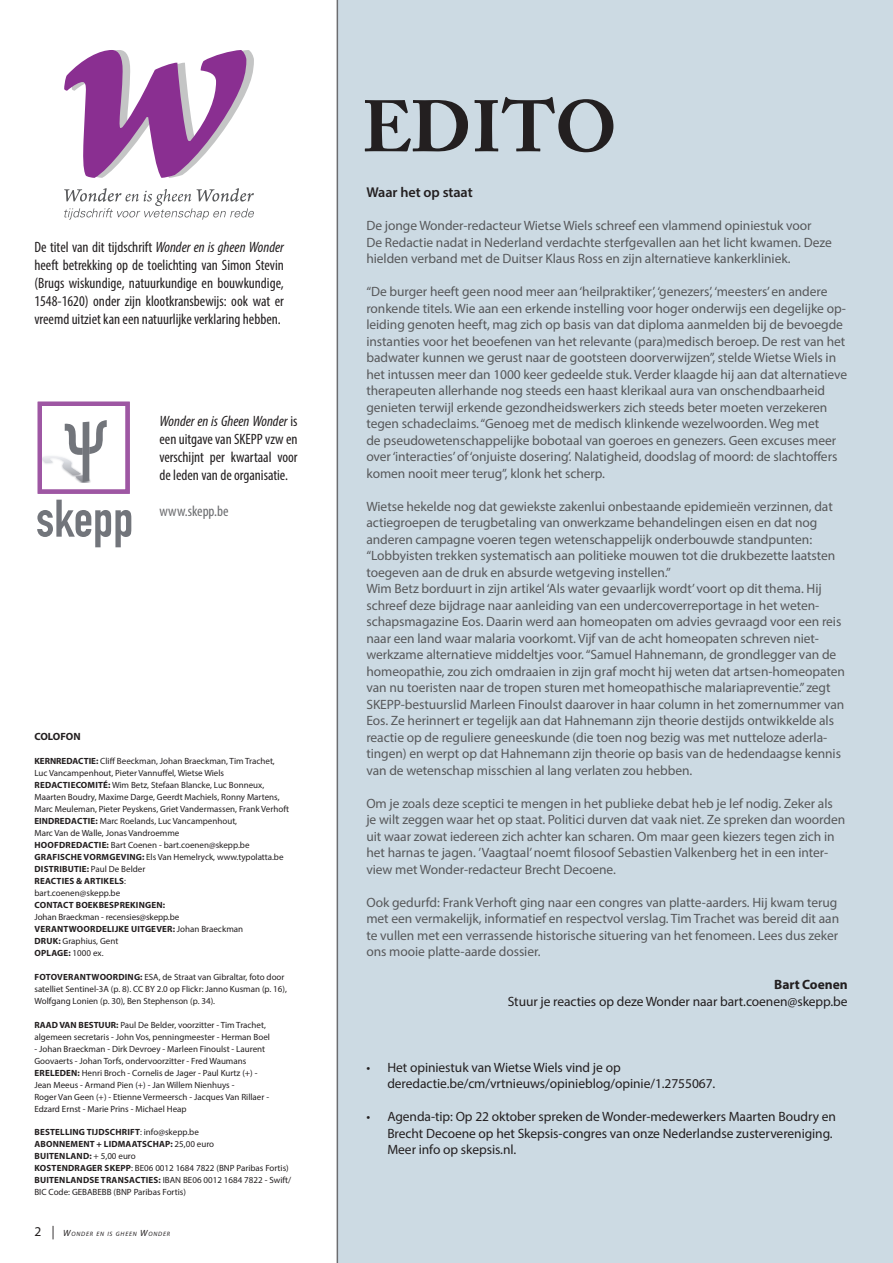
<style>
.page{position:relative;width:893px;height:1263px;background:#fff}
.page>*{position:absolute;margin:0;border:0;box-sizing:border-box;transform-origin:0 0}
.t1{font:700 72px "Adobe Caslon Pro";letter-spacing:-.005em;color:#231f20}
.t2{font:condensed 15px/18px "Myriad Pro";color:#231f20;text-align:justify}
.t3{font:condensed 15px "Myriad Pro";color:#6c6d70}
.t4{font:600 14.25px "Myriad Pro";letter-spacing:-.005em;color:#231f20}
.t5{font:13.5px/16.5px "Myriad Pro";letter-spacing:-.005em;color:#57585a}
.t6{font:13.5px/16.5px "Myriad Pro";letter-spacing:-.005em;color:#231f20}
.t7{font:700 13.5px "Myriad Pro";letter-spacing:-.005em;color:#231f20}
.t8{font:700 10.5px "Myriad Pro";color:#231f20}
.t9{font:9px/12px "Myriad Pro";color:#231f20}
.t10{font:700 9px/12px "Myriad Pro";letter-spacing:.02em;color:#231f20}
.t11{font:700 9px "Myriad Pro";color:#231f20}
.t12{font:italic 6.3px "Myriad Pro";letter-spacing:.13em;color:#231f20}
.s1{font-style:italic}
.s2{font-weight:700}
.s3{font-weight:400}
.s4{font-style:normal;font-size:13.5px}
.s5{font-size:13.5px}
.s6{font-size:9px}
</style>
<div class="page">
<div style="left:338px;top:0;width:555px;height:1263px;background:#ccdae3"></div>
<svg style="left:64px;top:188px;width:190px;height:32px"></svg>
<svg style="left:64px;top:50px;width:190px;height:128px"></svg>
<img style="left:37px;top:401px;width:95px;height:147px">
<div style="left:40px;top:404px;width:88px;height:88px;background:#fff"></div>
<svg style="left:37px;top:500px;width:94px;height:47px"></svg>
<svg style="left:43px;top:456px;width:47px;height:27px"></svg>
<svg style="left:65px;top:420px;width:42px;height:62px"></svg>
<div style="left:38px;top:402px;width:92px;height:92px;border:4px solid #9e57a3"></div>
<hr style="left:337px;top:0;width:1px;height:1263px;background:#6c6d70">
<p class="t2" style="left:34px;top:238px;width:251px">De titel van dit tijdschrift <span class="s1">Wonder en is gheen Wonder </span>heeft betrekking op de toelichting van Simon Stevin (Brugs wiskundige, natuurkundige en bouwkundige, 1548-1620) onder zijn klootkransbewijs: ook wat er vreemd uitziet kan een natuurlijke verklaring hebben.</p>
<p class="t2" style="left:159px;top:412px;width:140px"><span class="s1">Wonder en is Gheen Wonder</span> is een uitgave van SKEPP vzw en verschijnt per kwartaal voor de leden van de organisatie.</p>
<p class="t3" style="left:159px;top:502px;width:70px">www.skepp.be</p>
<p class="t8" style="left:34px;top:730px;width:46px">COLOFON</p>
<p class="t9" style="left:34px;top:755px;width:256px"><span class="s2">KERNREDACTIE:</span> Cliff Beeckman, Johan Braeckman, Tim Trachet, Luc Vancampenhout, Pieter Vannuffel, Wietse Wiels <span class="s2">REDACTIECOMITÉ:</span> Wim Betz, Stefaan Blancke, Luc Bonneux, Maarten Boudry, Maxime Darge, Geerdt Machiels, Ronny Martens, Marc Meuleman, Pieter Peyskens, Griet Vandermassen, Frank Verhoft <span class="s2">EINDREDACTIE:</span> Marc Roelands, Luc Vancampenhout,<br>Marc Van de Walle, Jonas Vandroemme</p>
<p class="t10" style="left:35px;top:839px;width:14px">HOOFDREDA</p>
<p class="t9" style="left:88px;top:839px;width:163px"><span class="s2">CTIE:</span> Bart Coenen - bart.coenen@skepp.be</p>
<p class="t10" style="left:35px;top:851px;width:12px">GRAFIS</p>
<p class="t10" style="left:65px;top:851px;width:31px">CHE VORMGEVI</p>
<p class="t9" style="left:34px;top:851px;width:251px;text-indent:95px"><span class="s2">NG:</span> Els Van Hemelryck, www.typolatta.be<br><span class="s2">DISTRI BUTIE:</span> Paul De Belder<br><span class="s2">REACTIES &amp; ARTIKE LS</span>:<br>bart.coenen@skepp.be</p>
<p class="t10" style="left:35px;top:899px;width:54px">CO NTACT BOEK</p>
<p class="t10" style="left:99px;top:899px;width:27px">BESPREKI</p>
<p class="t10" style="left:139px;top:899px;width:28px">NGEN:</p>
<p class="t9" style="left:34px;top:911px;width:146px">Johan Braeckman - recensies@skepp.be</p>
<p class="t10" style="left:35px;top:923px;width:13px">VERA</p>
<p class="t10" style="left:57px;top:923px;width:27px">NTWOORDE</p>
<p class="t10" style="left:107px;top:923px;width:45px">LIJKE UITGEVER</p>
<p class="t9" style="left:173px;top:923px;width:72px"><span class="s2">:</span> Johan Braeckman</p>
<p class="t9" style="left:35px;top:935px;width:85px"><span class="s2">DRUK:</span> Graphius, Gent<br><span class="s2">OPLAGE</span></p>
<p class="t9" style="left:68px;top:947px;width:37px"><span class="s2">:</span> 1000 ex.</p>
<p class="t10" style="left:35px;top:971px;width:23px">FOTOVERA</p>
<p class="t10" style="left:80px;top:971px;width:27px">NTWOORDI</p>
<p class="t9" style="left:34px;top:971px;width:254px;text-indent:93px"><span class="s2">NG:</span> ESA, de Straat van Gibraltar, foto door satelliet Sentinel-3A (p. 8). CC BY 2.0 op Flickr: Janno Kusman (p. 16),<br>Wolfgang Lonien (p. 30), Ben Stephenson (p. 34).</p>
<p class="t11" style="left:34px;top:1019px;width:66px">RAAD VAN BESTUU</p>
<p class="t9" style="left:34px;top:1019px;width:237px;text-indent:76px"><span class="s2">R:</span> Paul De Belder, voorzitter - Tim Trachet, algemeen secretaris - John Vos, penningmeester - Herman Boel</p>
<p class="t9" style="left:34px;top:1043px;width:232px">- Johan Braeckman - Dirk Devroey - Marleen Finoulst - Laurent<br>Goovaerts - Johan Torfs, ondervoorzitter - Fred Waumans</p>
<p class="t10" style="left:35px;top:1067px;width:27px">ERELEDE</p>
<p class="t9" style="left:34px;top:1067px;width:236px;text-indent:37px"><span class="s2">N:</span> Henri Broch - Cornelis de Jager - Paul Kurtz (+) - Jean Meeus - Armand Pien (+) - Jan Willem Nienhuys -<br>Roger Van Geen (+) - Etienne Vermeersch - Jacques Van Rillaer - Edzard Ernst - Marie Prins - Michael Heap</p>
<p class="t10" style="left:35px;top:1125px;width:87px">BESTELLING TIJDSCHRIF</p>
<p class="t9" style="left:135px;top:1126px;width:65px"><span class="s2">T</span>: info@skepp.be</p>
<p class="t10" style="left:35px;top:1137px;width:76px">ABONN EMENT + LIDMAA</p>
<p class="t9" style="left:137px;top:1138px;width:79px"><span class="s2">TSCHAP:</span> 25,00 euro</p>
<p class="t10" style="left:35px;top:1149px;width:103px">BUITENLAND: <span class="s3">+ 5,00 euro<br></span>KOSTENDRAGER</p>
<p class="t9" style="left:105px;top:1162px;width:186px"><span class="s2">SKEPP</span>: BE06 0012 1684 7822 (BNP Paribas Fortis)</p>
<p class="t9" style="left:34px;top:1174px;width:258px;text-indent:67px"><span class="s2">TRANSACTIES:</span> IBAN BE06 0012 1684 7822 - Swift/<br>BIC Code: GEBABEBB (BNP Paribas Fortis)</p>
<p class="t10" style="left:35px;top:1173px;width:55px">BUITENLANDSE</p>
<p class="t12" style="left:34px;top:1230px;width:137px"><span class="s4">2</span> <span class="s5">|</span> <span class="s6">W</span>ONDER EN IS GHEEN <span class="s6">W</span>ONDER</p>
<h1 class="t1" style="left:362px;top:84px;width:256px">EDITO</h1>
<p class="t4" style="left:366px;top:184px;width:108px">Waar het op staat</p>
<p class="t5" style="left:366px;top:217px;width:467px">De jonge Wonder-redacteur Wietse Wiels schreef een vlammend opiniestuk voor<br>De Redactie nadat in Nederland verdachte sterfgevallen aan het licht kwamen. Deze hielden verband met de Duitser Klaus Ross en zijn alternatieve kankerkliniek.</p>
<p class="t5" style="left:366px;top:283px;width:482px">“De burger heeft geen nood meer aan ‘heilpraktiker’, ‘genezers’, ‘meesters’ en andere ronkende titels. Wie aan een erkende instelling voor hoger onderwijs een degelijke op&shy;leiding genoten heeft, mag zich op basis van dat diploma aanmelden bij de bevoegde instanties voor het beoefenen van het relevante (para)medisch beroep. De rest van het badwater kunnen we gerust naar de gootsteen doorverwijzen”, stelde Wietse Wiels in het intussen meer dan 1000 keer gedeelde stuk. Verder klaagde hij aan dat alternatieve therapeuten allerhande nog steeds een haast klerikaal aura van onschendbaarheid genieten terwijl erkende gezondheidswerkers zich steeds beter moeten verzekeren tegen schadeclaims. “Genoeg met de medisch klinkende wezelwoorden. Weg met<br>de pseudowetenschappelijke bobotaal van goeroes en genezers. Geen excuses meer over ‘interacties’ of ‘onjuiste dosering’. Nalatigheid, doodslag of moord: de slachtoffers komen nooit meer terug”, klonk het scherp.</p>
<p class="t5" style="left:366px;top:498px;width:480px">Wietse hekelde nog dat gewiekste zakenlui onbestaande epidemieën verzinnen, dat actiegroepen de terugbetaling van onwerkzame behandelingen eisen en dat nog anderen campagne voeren tegen wetenschappelijk onderbouwde standpunten: “Lobbyisten trekken systematisch aan politieke mouwen tot die drukbezette laatsten toegeven aan de druk en absurde wetgeving instellen.”<br>Wim Betz borduurt in zijn artikel ‘Als water gevaarlijk wordt’ voort op dit thema. Hij schreef deze bijdrage naar aanleiding van een undercoverreportage in het weten&shy;schapsmagazine Eos. Daarin werd aan homeopaten om advies gevraagd voor een reis naar een land waar malaria voorkomt. Vijf van de acht homeopaten schreven niet&shy;werkzame alternatieve middeltjes voor. “Samuel Hahnemann, de grondlegger van de homeopathie, zou zich omdraaien in zijn graf mocht hij weten dat artsen-homeopaten van nu toeristen naar de tropen sturen met homeopathische malariapreventie.” zegt SKEPP-bestuurslid Marleen Finoulst daarover in haar column in het zomernummer van Eos. Ze herinnert er tegelijk aan dat Hahnemann zijn theorie destijds ontwikkelde als reactie op de reguliere geneeskunde (die toen nog bezig was met nutteloze aderla&shy;tingen) en werpt op dat Hahnemann zijn theorie op basis van de hedendaagse kennis van de wetenschap misschien al lang verlaten zou hebben.</p>
<p class="t5" style="left:366px;top:795px;width:480px">Om je zoals deze sceptici te mengen in het publieke debat heb je lef nodig. Zeker als je wilt zeggen waar het op staat. Politici durven dat vaak niet. Ze spreken dan woorden uit waar zowat iedereen zich achter kan scharen. Om maar geen kiezers tegen zich in het harnas te jagen. ’Vaagtaal’ noemt filosoof Sebastien Valkenberg het in een inter&shy;view met Wonder-redacteur Brecht Decoene.</p>
<p class="t5" style="left:366px;top:894px;width:474px">Ook gedurfd: Frank Verhoft ging naar een congres van platte-aarders. Hij kwam terug met een vermakelijk, informatief en respectvol verslag. Tim Trachet was bereid dit aan te vullen met een verrassende historische situering van het fenomeen. Lees dus zeker ons mooie platte-aarde dossier.</p>
<p class="t7" style="left:774px;top:976px;width:75px">BART COENEN</p>
<p class="t6" style="left:508px;top:993px;width:341px">Stuur je reacties op deze Wonder naar bart.coenen@skepp.be</p>
<p class="t6" style="left:387px;top:1059px;width:329px;text-indent:-21px">• Het opiniestuk van Wietse Wiels vind je op deredactie.be/cm/vrtnieuws/opinieblog/opinie/1.2755067.</p>
<p class="t6" style="left:387px;top:1108px;width:450px;text-indent:-21px">• Agenda-tip: Op 22 oktober spreken de Wonder-medewerkers Maarten Boudry en<br>Brecht Decoene op het Skepsis-congres van onze Nederlandse zustervereniging.<br>Meer info op skepsis.nl.</p>
</div>
